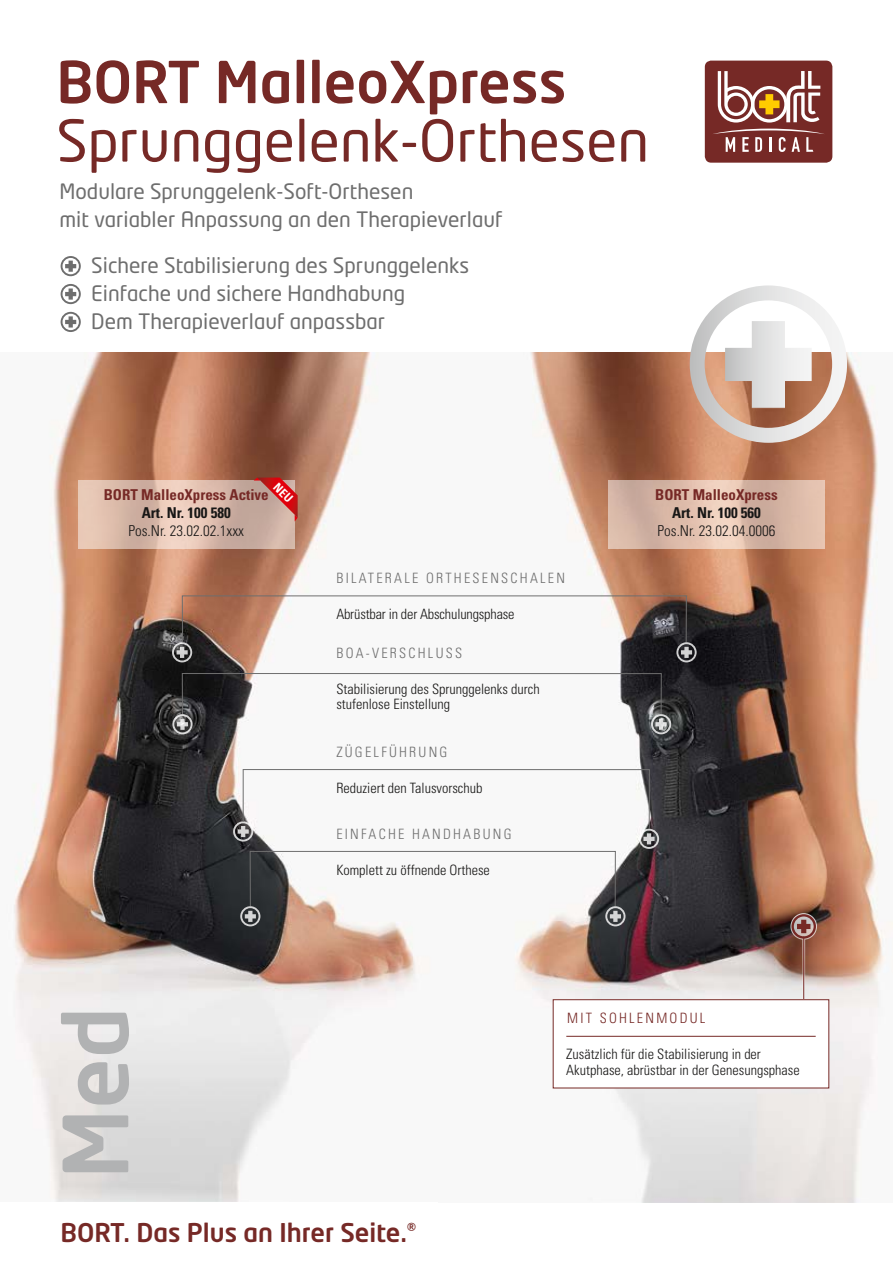
<style>
.page{position:relative;width:893px;height:1263px;background:#fff}
.page>*{position:absolute;margin:0;border:0;box-sizing:border-box;transform-origin:0 0}
.t1{font:500 88.5px "Neo Tech Pro";color:#b1b2b3}
.t2{font:57px "Neo Tech Std";color:#762926}
.t3{font:500 57px "Neo Tech Pro";color:#762926}
.t4{font:500 25.5px "Neo Tech Pro";color:#762926}
.t5{font:21px/27.9px "Neo Tech Std";color:#6e6e6e}
.t6{font:300 condensed 15px "Univers LT Std";color:#181716}
.t7{font:700 condensed 15px "Univers LT Std";color:#762926}
.t8{font:700 condensed 15px "Univers LT Std";color:#181716}
.t9{font:300 condensed 14.25px/15.8px "Univers LT Std";color:#181716}
.t10{font:300 condensed 14.25px "Univers LT Std";letter-spacing:.16em;color:#6e6e6e}
.t11{font:300 condensed 14.25px "Univers LT Std";letter-spacing:.16em;color:#762926}
</style>
<div class="page">
<div style="left:705px;top:61px;width:127px;height:102px;background:#762926;border-radius:6px"></div>
<svg style="left:718px;top:71px;width:102px;height:52px"></svg>
<svg style="left:713px;top:129px;width:111px;height:23px"></svg>
<img style="left:14px;top:353px;width:425px;height:849px">
<img style="left:439px;top:353px;width:454px;height:849px">
<svg style="left:61px;top:256px;width:20px;height:20px"></svg>
<svg style="left:61px;top:284px;width:20px;height:20px"></svg>
<svg style="left:61px;top:312px;width:20px;height:20px"></svg>
<div style="left:182px;top:673px;width:480px;height:42px;border:1px solid #6e6e6e"></div>
<svg style="left:172px;top:714px;width:21px;height:20px"></svg>
<svg style="left:651px;top:714px;width:20px;height:20px"></svg>
<div style="left:182px;top:595px;width:505px;height:48px;border:1px solid #6e6e6e"></div>
<svg style="left:172px;top:642px;width:20px;height:20px"></svg>
<div style="left:250px;top:851px;width:366px;height:55px;border:1px solid #6e6e6e"></div>
<svg style="left:240px;top:906px;width:20px;height:20px"></svg>
<svg style="left:233px;top:769px;width:426px;height:80px"></svg>
<svg style="left:676px;top:642px;width:21px;height:20px"></svg>
<hr style="left:243px;top:769px;width:1px;height:52px;background:#6e6e6e">
<svg style="left:78px;top:480px;width:217px;height:69px;background:#dabbac"></svg>
<svg style="left:608px;top:480px;width:217px;height:69px;background:#dbbaa9"></svg>
<img style="left:564px;top:906px;width:252px;height:93px">
<div style="left:553px;top:1000px;width:276px;height:88px;background:#fff"></div>
<hr style="left:566px;top:1036px;width:250px;height:1px;background:#762926">
<div style="left:553px;top:999px;width:276px;height:89px;border:1px solid #762926"></div>
<svg style="left:690px;top:285px;width:157px;height:158px"></svg>
<svg style="left:254px;top:477px;width:44px;height:44px;background:#c86d67"></svg>
<h2 class="t3" style="left:56px;top:46px;width:512px">BORT MalleoXpress</h2>
<h2 class="t2" style="left:56px;top:106px;width:594px">Sprunggelenk-Orthesen</h2>
<h3 class="t5" style="left:60px;top:177px;width:445px">Modulare Sprunggelenk-Soft-Orthesen<br>mit variabler Anpassung an den Therapieverlauf</h3>
<h3 class="t5" style="left:91px;top:251px;width:380px">Sichere Stabilisierung des Sprunggelenks<br>Einfache und sichere Handhabung<br>Dem Therapieverlauf anpassbar</h3>
<p class="t7" style="left:104px;top:485px;width:166px">BORT MalleoXpress Active</p>
<p class="t8" style="left:142px;top:503px;width:90px">Art. Nr. 100 580</p>
<p class="t6" style="left:128px;top:521px;width:117px">Pos.Nr. 23.02.02.1xxx</p>
<p class="t10" style="left:336px;top:570px;width:230px">BILATERALE ORTHESENSCHALEN</p>
<p class="t9" style="left:336px;top:606px;width:180px">Abrüstbar in der Abschulungsphase</p>
<p class="t10" style="left:336px;top:644px;width:127px">BOA-VERSCHLUSS</p>
<p class="t9" style="left:336px;top:681px;width:205px">Stabilisierung des Sprunggelenks durch stufenlose Einstellung</p>
<p class="t10" style="left:336px;top:743px;width:113px">ZÜGELFÜHRUNG</p>
<p class="t9" style="left:336px;top:780px;width:148px">Reduziert den Talusvorschub</p>
<p class="t10" style="left:336px;top:825px;width:177px">EINFACHE HANDHABUNG</p>
<p class="t9" style="left:336px;top:862px;width:155px">Komplett zu öffnende Orthese</p>
<p class="t7" style="left:655px;top:485px;width:124px">BORT MalleoXpress</p>
<p class="t8" style="left:672px;top:503px;width:90px">Art. Nr. 100 560</p>
<p class="t6" style="left:657px;top:521px;width:120px">Pos.Nr. 23.02.04.0006</p>
<h1 class="t1" style="left:40px;top:1179px;width:173px;rotate:-90deg">Med</h1>
<h3 class="t4" style="left:61px;top:1217px;width:357px">BORT. Das Plus an Ihrer Seite.<sup>®</sup></h3>
<p class="t11" style="left:567px;top:1009px;width:140px">MIT SOHLENMODUL</p>
<p class="t9" style="left:566px;top:1046px;width:235px">Zusätzlich für die Stabilisierung in der<br>Akutphase, abrüstbar in der Genesungsphase</p>
</div>
